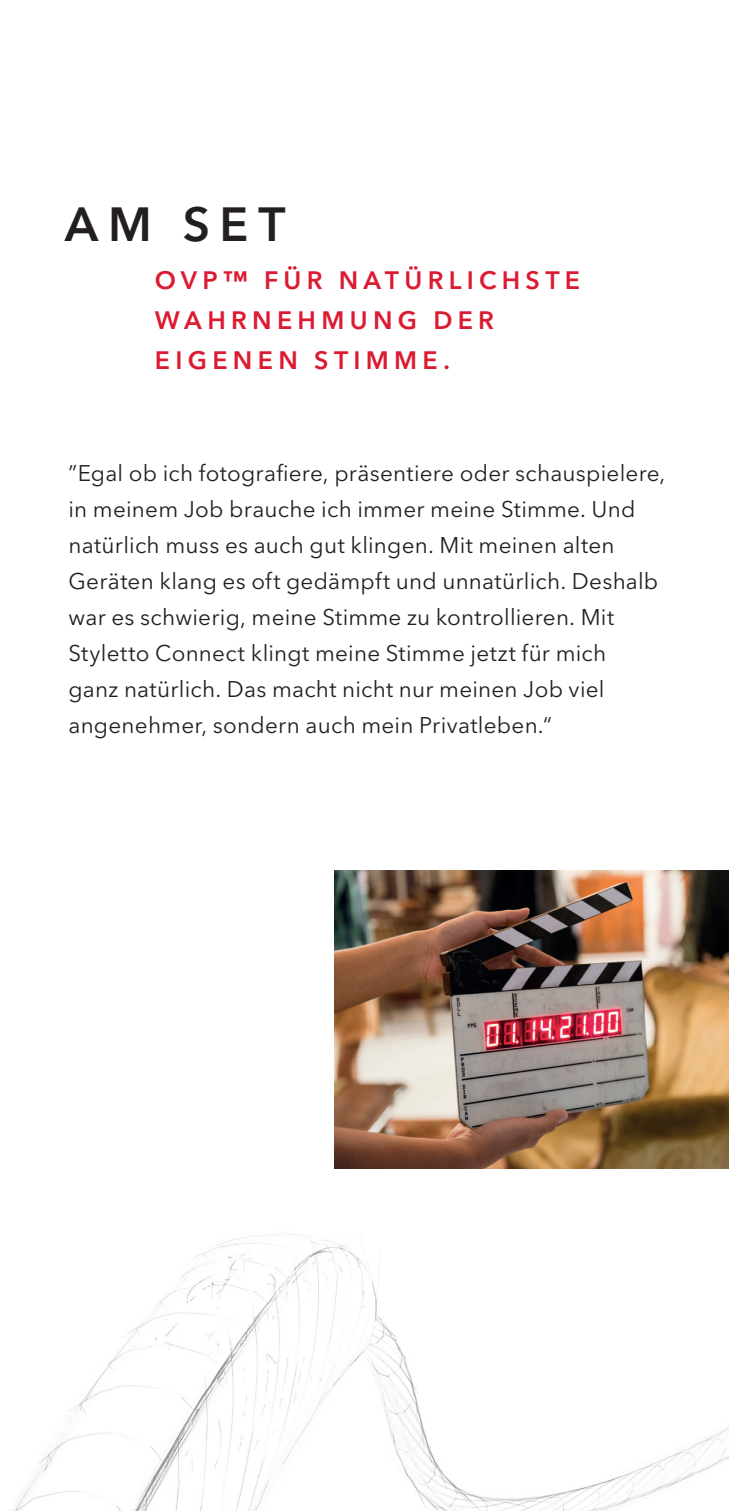
<style>
.page{position:relative;width:729px;height:1511px;background:#fff}
.page>*{position:absolute;margin:0;border:0;box-sizing:border-box;transform-origin:0 0}
.t1{font:600 47.5px "Avenir Next W1 G";color:#231f20}
.t2{font:600 25px/40px "Avenir Next W1 G";letter-spacing:.21em;color:#dc1a32}
.t3{font:22.5px/36px "Avenir Next W1 G";letter-spacing:.01em;color:#231f20}
</style>
<div class="page">
<img style="left:12px;top:1233px;width:717px;height:278px">
<img style="left:334px;top:870px;width:395px;height:298px">
<h1 class="t1" style="left:65px;top:196px;width:222px">AM SET</h1>
<p class="t2" style="left:155px;top:260px;width:427px">OVP™ FÜR NATÜRLICHSTE<br>WAHRNEHMUNG DER<br>EIGENEN STIMME.</p>
<p class="t3" style="left:68px;top:455px;width:598px">”Egal ob ich fotografiere, präsentiere oder schauspielere, in meinem Job brauche ich immer meine Stimme. Und natürlich muss es auch gut klingen. Mit meinen alten Geräten klang es oft gedämpft und unnatürlich. Deshalb war es schwierig, meine Stimme zu kontrollieren. Mit Styletto Connect klingt meine Stimme jetzt für mich<br>ganz natürlich. Das macht nicht nur meinen Job viel angenehmer, sondern auch mein Privatleben.“</p>
</div>
